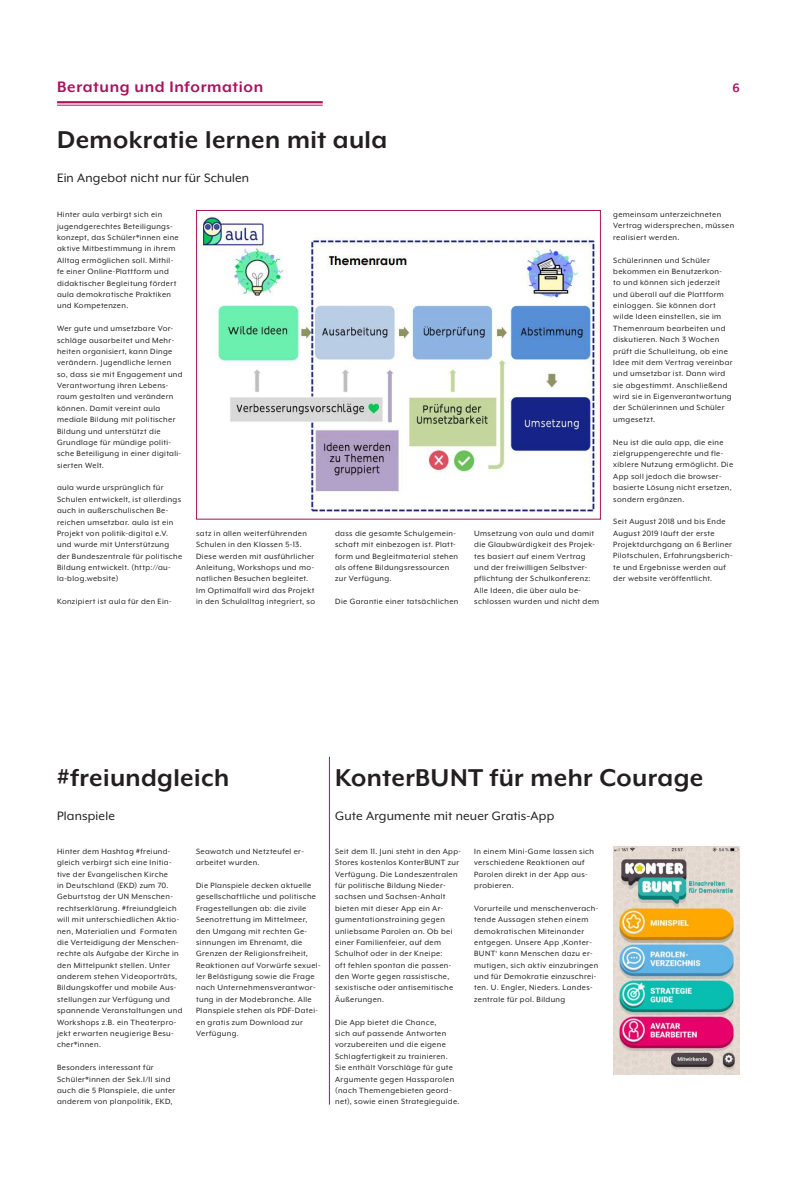
<style>
.page{position:relative;width:797px;height:1181px;background:#fff}
.page>*{position:absolute;margin:0;border:0;box-sizing:border-box;transform-origin:0 0}
.t1{font:700 28px "Mr Eaves XL Mod OT";letter-spacing:.015em;color:#231f20}
.t2{font:700 17.5px "Mr Eaves XL Mod OT";letter-spacing:.035em;color:#ab115b}
.t3{font:14px "Mr Eaves XL Mod OT";letter-spacing:.015em;color:#231f20}
.t4{font:700 14px "Mr Eaves XL Mod OT";color:#ab115b}
.t5{font:8.75px/11.4px "Mr Eaves XL Mod OT";letter-spacing:.04em;color:#231f20}
</style>
<div class="page">
<hr style="left:57px;top:101px;width:265px;height:2px;background:#ab115b">
<hr style="left:57px;top:105px;width:265px;height:1px;background:#ab115b">
<img style="left:203px;top:216px;width:391px;height:301px">
<img style="left:613px;top:847px;width:126px;height:227px">
<hr style="left:329px;top:756px;width:1px;height:348px;background:#ab115b">
<div style="left:196px;top:210px;width:404px;height:309px;border:1px solid #ab115b"></div>
<h2 class="t2" style="left:57px;top:78px;width:207px">Beratung und Information</h2>
<h3 class="t4" style="left:732px;top:81px;width:9px">6</h3>
<h1 class="t1" style="left:57px;top:126px;width:331px">Demokratie lernen mit aula</h1>
<h3 class="t3" style="left:57px;top:171px;width:193px">Ein Angebot nicht nur für Schulen</h3>
<p class="t5" style="left:57px;top:209px;width:123px">Hinter aula verbirgt sich ein jugendgerechtes Beteiligungs&shy;konzept, das Schüler*innen eine aktive Mitbestimmung in ihrem<br>Alltag ermöglichen soll. Mithil&shy;fe einer Online-Plattform und didaktischer Begleitung fördert aula demokratische Praktiken und Kompetenzen.</p>
<p class="t5" style="left:57px;top:323px;width:127px">Wer gute und umsetzbare Vor&shy;schläge ausarbeitet und Mehr&shy;heiten organisiert, kann Dinge verändern. Jugendliche lernen so, dass sie mit Engagement und<br>Verantwortung ihren Lebens&shy;raum gestalten und verändern können. Damit vereint aula mediale Bildung mit politischer<br>Bildung und unterstützt die<br>Grundlage für mündige politi&shy;sche Beteiligung in einer digitali&shy;sierten Welt.</p>
<p class="t5" style="left:57px;top:482px;width:127px">aula wurde ursprünglich für<br>Schulen entwickelt, ist allerdings auch in außerschulischen Be&shy;reichen umsetzbar. aula ist ein<br>Projekt von politik-digital e.V. und wurde mit Unterstützung der Bundeszentrale für politische<br>Bildung entwickelt. (http://au&shy;la-blog.website)</p>
<p class="t5" style="left:57px;top:596px;width:116px">Konzipiert ist aula für den Ein-</p>
<p class="t5" style="left:613px;top:209px;width:122px">gemeinsam unterzeichneten<br>Vertrag widersprechen, müssen realisiert werden.</p>
<p class="t5" style="left:613px;top:254px;width:121px">Schülerinnen und Schüler bekommen ein Benutzerkon-<br>to und können sich jederzeit und überall auf die Plattform einloggen. Sie können dort wilde Ideen einstellen, sie im<br>Themenraum bearbeiten und diskutieren. Nach 3 Wochen prüft die Schulleitung, ob eine<br>Idee mit dem Vertrag vereinbar und umsetzbar ist. Dann wird sie abgestimmt. Anschließend wird sie in Eigenverantwortung der Schülerinnen und Schüler umgesetzt.</p>
<p class="t5" style="left:613px;top:436px;width:121px">Neu ist die aula app, die eine zielgruppengerechte und fle&shy;xiblere Nutzung ermöglicht. Die<br>App soll jedoch die browser&shy;basierte Lösung nicht ersetzen, sondern ergänzen.</p>
<p class="t5" style="left:613px;top:516px;width:121px">Seit August 2018 und bis Ende<br>August 2019 läuft der erste<br>Projektdurchgang an 6 Berliner<br>Pilotschulen, Erfahrungsberich&shy;te und Ergebnisse werden auf der website veröffentlicht.</p>
<p class="t5" style="left:196px;top:527px;width:120px">satz in allen weiterführenden<br>Schulen in den Klassen 5-13.<br>Diese werden mit ausführlicher<br>Anleitung, Workshops und mo&shy;natlichen Besuchen begleitet.<br>Im Optimalfall wird das Projekt in den Schulalltag integriert, so</p>
<p class="t5" style="left:335px;top:527px;width:124px">dass die gesamte Schulgemein&shy;schaft mit einbezogen ist. Platt&shy;form und Begleitmaterial stehen als offene Bildungsressourcen zur Verfügung.</p>
<p class="t5" style="left:474px;top:527px;width:126px">Umsetzung von aula und damit die Glaubwürdigkeit des Projek&shy;tes basiert auf einem Vertrag und der freiwilligen Selbstver&shy;pflichtung der Schulkonferenz:<br>Alle Ideen, die über aula be&shy;schlossen wurden und nicht dem</p>
<p class="t5" style="left:335px;top:596px;width:125px">Die Garantie einer tatsächlichen</p>
<h1 class="t1" style="left:57px;top:763px;width:174px">#freiundgleich</h1>
<h3 class="t3" style="left:57px;top:809px;width:59px">Planspiele</h3>
<p class="t5" style="left:57px;top:845px;width:127px">Hinter dem Hashtag #freiund&shy;gleich verbirgt sich eine Initia&shy;tive der Evangelischen Kirche<br>in Deutschland (EKD) zum 70.<br>Geburtstag der UN Menschen&shy;rechtserklärung. #freiundgleich will mit unterschiedlichen Aktio&shy;nen, Materialien und Formaten die Verteidigung der Menschen&shy;rechte als Aufgabe der Kirche in den Mittelpunkt stellen. Unter anderem stehen Videoporträts,<br>Bildungskoffer und mobile Aus&shy;stellungen zur Verfügung und spannende Veranstaltungen und<br>Workshops z.B. ein Theaterpro&shy;jekt erwarten neugierige Besu&shy;cher*innen.</p>
<p class="t5" style="left:57px;top:1061px;width:120px">Besonders interessant für<br>Schüler*innen der Sek.I/II sind auch die 5 Planspiele, die unter anderem von planpolitik, EKD,</p>
<p class="t5" style="left:196px;top:845px;width:109px">Seawatch und Netzteufel er&shy;arbeitet wurden.</p>
<p class="t5" style="left:196px;top:879px;width:126px">Die Planspiele decken aktuelle gesellschaftliche und politische<br>Fragestellungen ab: die zivile<br>Seenotrettung im Mittelmeer, den Umgang mit rechten Ge&shy;sinnungen im Ehrenamt, die<br>Grenzen der Religionsfreiheit,<br>Reaktionen auf Vorwürfe sexuel&shy;ler Belästigung sowie die Frage nach Unternehmensverantwor&shy;tung in der Modebranche. Alle<br>Planspiele stehen als PDF-Datei&shy;en gratis zum Download zur<br>Verfügung.</p>
<h1 class="t1" style="left:335px;top:763px;width:369px">KonterBUNT für mehr Courage</h1>
<h3 class="t3" style="left:335px;top:809px;width:220px">Gute Argumente mit neuer Gratis-App</h3>
<p class="t5" style="left:335px;top:845px;width:127px">Seit dem 11. Juni steht in den App-<br>Stores kostenlos KonterBUNT zur<br>Verfügung. Die Landeszentralen für politische Bildung Nieder&shy;sachsen und Sachsen-Anhalt bieten mit dieser App ein Ar&shy;gumentationstraining gegen unliebsame Parolen an. Ob bei einer Familienfeier, auf dem<br>Schulhof oder in der Kneipe:<br>oft fehlen spontan die passen&shy;den Worte gegen rassistische, sexistische oder antisemitische<br>Äußerungen.</p>
<p class="t5" style="left:335px;top:1016px;width:126px">Die App bietet die Chance,<br>sich auf passende Antworten vorzubereiten und die eigene<br>Schlagfertigkeit zu trainieren.<br>Sie enthält Vorschläge für gute<br>Argumente gegen Hassparolen (nach Themengebieten geord&shy;net), sowie einen Strategieguide.</p>
<p class="t5" style="left:474px;top:845px;width:121px">In einem Mini-Game lassen sich verschiedene Reaktionen auf<br>Parolen direkt in der App aus&shy;probieren.</p>
<p class="t5" style="left:474px;top:902px;width:126px">Vorurteile und menschenverach&shy;tende Aussagen stehen einem demokratischen Miteinander entgegen. Unsere App ‚Konter-<br>BUNT‘ kann Menschen dazu er&shy;mutigen, sich aktiv einzubringen und für Demokratie einzuschrei&shy;ten. U. Engler, Nieders. Landes&shy;zentrale für pol. Bildung</p>
</div>
